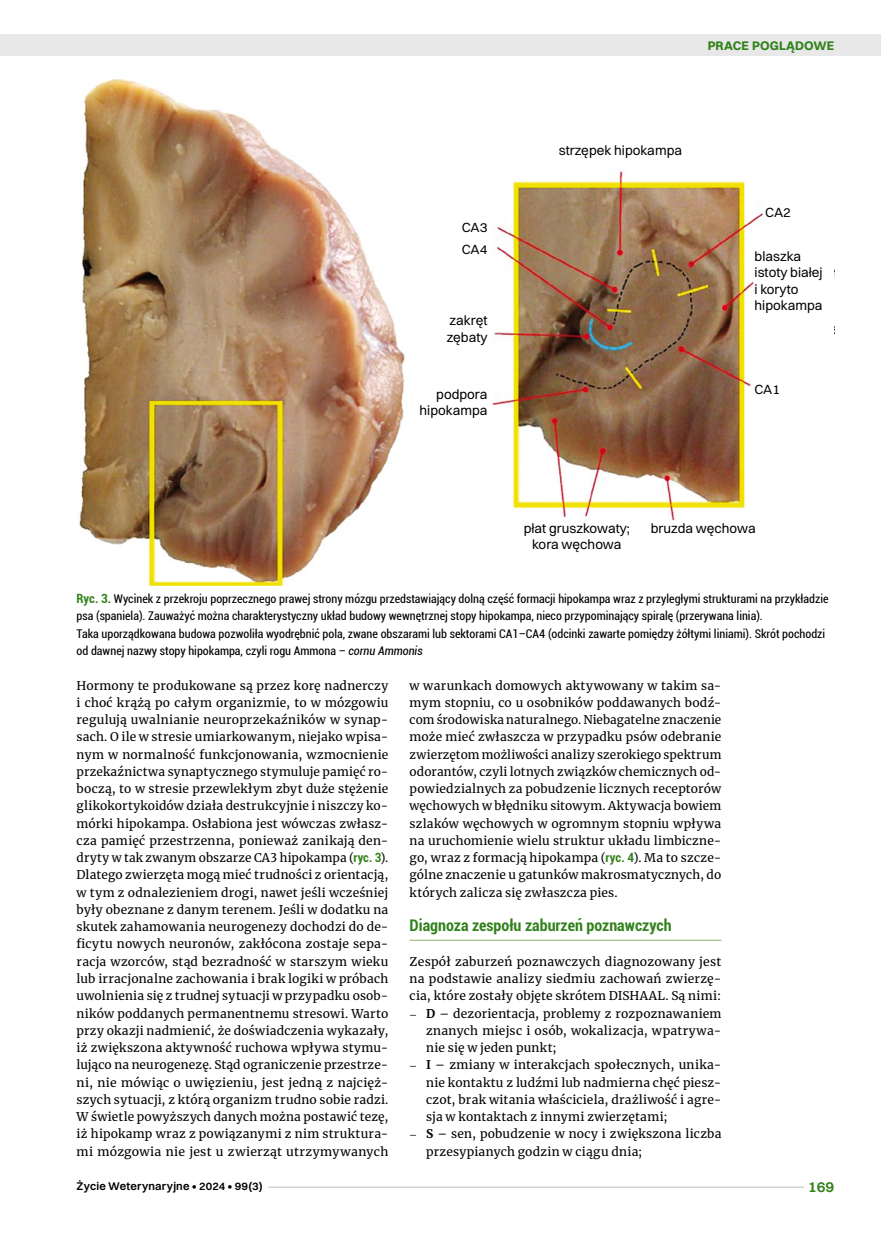
<style>
.page{position:relative;width:881px;height:1234px;background:#fff}
.page>*{position:absolute;margin:0;border:0;box-sizing:border-box;transform-origin:0 0}
.t1{font:700 condensed 16.05px "Roboto";color:#32821c}
.t2{font:600 15px "Switzer";color:#32821c}
.t3{font:13.5px/16.2px "Switzer";color:#000}
.t4{font:700 12.6px "Switzer";color:#32821c}
.t5{font:12px/17.2px "Merriweather";letter-spacing:.02em;color:#000;text-align:justify}
.t6{font:condensed 12px/17.2px "Roboto";color:#000}
.t7{font:600 11.25px "Switzer";letter-spacing:.015em;color:#000}
.s1{font-weight:700;font-size:12.75px;color:#32821c}
.s2{font-style:italic}
.s3{font-family:"Roboto";font-weight:700;font-stretch:condensed;font-size:12.75px;color:#32821c}
.s4{font-family:"Warnock Pro"}
.s5{font-weight:700}
</style>
<div class="page">
<hr style="left:409px;top:939px;width:312px;height:1px;background:#96ba7b">
<img style="left:79px;top:79px;width:684px;height:507px">
<div style="left:425px;top:369px;width:69px;height:30px;background:#fff"></div>
<div style="left:419px;top:378px;width:69px;height:31px;background:#fff"></div>
<div style="left:746px;top:260px;width:69px;height:20px;background:#fff"></div>
<div style="left:421px;top:405px;width:85px;height:32px;background:#fff"></div>
<div style="left:508px;top:523px;width:281px;height:44px;background:#fff"></div>
<div style="left:430px;top:207px;width:61px;height:155px;background:#fff"></div>
<div style="left:754px;top:248px;width:79px;height:169px;background:#fff"></div>
<div style="left:536px;top:136px;width:168px;height:30px;background:#fff"></div>
<div style="left:0;top:35px;width:880px;height:21px;background:#e8e8e8"></div>
<hr style="left:268px;top:1186px;width:565px;height:1px;background:#d2d1d1">
<div style="left:804px;top:1178px;width:29px;height:15px;background:#fff"></div>
<p class="t3" style="left:461px;top:219px;width:27px">CA3</p>
<p class="t3" style="left:461px;top:241px;width:27px">CA4</p>
<p class="t3" style="left:446px;top:312px;width:42px">zakręt zębaty</p>
<p class="t3" style="left:419px;top:385px;width:69px;text-align:right">podpora hipokampa</p>
<p class="t4" style="left:707px;top:37px;width:128px">PRACE POGLĄDOWE</p>
<p class="t3" style="left:558px;top:142px;width:125px">strzępek hipokampa</p>
<p class="t3" style="left:765px;top:204px;width:27px">CA2</p>
<p class="t3" style="left:754px;top:248px;width:69px">blaszka istoty białej i koryto hipokampa</p>
<p class="t3" style="left:754px;top:381px;width:27px">CA1</p>
<p class="t3" style="left:523px;top:520px;width:108px;text-align:center">płat gruszkowaty; kora węchowa</p>
<p class="t3" style="left:650px;top:520px;width:106px">bruzda węchowa</p>
<p class="t6" style="left:77px;top:589px;width:753px"><span class="s1">Ryc. 3.</span> Wycinek z przekroju poprzecznego prawej strony mózgu przedstawiający dolną część formacji hipokampa wraz z przyległymi strukturami na przykładzie psa (spaniela). Zauważyć można charakterystyczny układ budowy wewnętrznej stopy hipokampa, nieco przypominający spiralę (przerywana linia).<br>Taka uporządkowana budowa pozwoliła wyodrębnić pola, zwane obszarami lub sektorami CA1–CA4 (odcinki zawarte pomiędzy żółtymi liniami). Skrót pochodzi od dawnej nazwy stopy hipokampa, czyli rogu Ammona – <span class="s2">cornu Ammonis</span></p>
<p class="t5" style="left:77px;top:676px;width:313px">Hormony te produkowane są przez korę nadnerczy i choć krążą po całym organizmie, to w mózgowiu regulują uwalnianie neuroprzekaźników w synap&shy;sach. O ile w stresie umiarkowanym, niejako wpisa&shy;nym w normalność funkcjonowania, wzmocnienie przekaźnictwa synaptycznego stymuluje pamięć ro&shy;boczą, to w stresie przewlekłym zbyt duże stężenie glikokortykoidów działa destrukcyjnie i niszczy ko&shy;mórki hipokampa. Osłabiona jest wówczas zwłasz&shy;cza pamięć przestrzenna, ponieważ zanikają den&shy;dryty w tak zwanym obszarze CA3 hipokampa (<span class="s3">ryc. 3</span>).<br>Dlatego zwierzęta mogą mieć trudności z orientacją, w tym z odnalezieniem drogi, nawet jeśli wcześniej były obeznane z danym terenem. Jeśli w dodatku na skutek zahamowania neurogenezy dochodzi do de&shy;ficytu nowych neuronów, zakłócona zostaje sepa&shy;racja wzorców, stąd bezradność w starszym wieku lub irracjonalne zachowania i brak logiki w próbach uwolnienia się z trudnej sytuacji w przypadku osob&shy;ników poddanych permanentnemu stresowi. Warto przy okazji nadmienić, że doświadczenia wykazały, iż zwiększona aktywność ruchowa wpływa stymu&shy;lująco na neurogenezę. Stąd ograniczenie przestrze&shy;ni, nie mówiąc o uwięzieniu, jest jedną z najcięż&shy;szych sytuacji, z którą organizm trudno sobie radzi.<br>W świetle powyższych danych można postawić tezę, iż hipokamp wraz z powiązanymi z nim struktura&shy;mi mózgowia nie jest u zwierząt utrzymywanych</p>
<p class="t5" style="left:409px;top:676px;width:313px">w warunkach domowych aktywowany w takim sa&shy;mym stopniu, co u osobników poddawanych bodź&shy;com środowiska naturalnego. Niebagatelne znaczenie może mieć zwłaszcza w przypadku psów odebranie zwierzętom możliwości analizy szerokiego spektrum odorantów, czyli lotnych związków chemicznych od&shy;powiedzialnych za pobudzenie licznych receptorów węchowych w błędniku sitowym. Aktywacja bowiem szlaków węchowych w ogromnym stopniu wpływa na uruchomienie wielu struktur układu limbiczne&shy;go, wraz z formacją hipokampa (<span class="s3">ryc. 4</span>). Ma to szcze&shy;gólne znaczenie u gatunków makrosmatycznych, do których zalicza się zwłaszcza pies.</p>
<h1 class="t1" style="left:409px;top:914px;width:263px">Diagnoza zespołu zaburzeń poznawczych</h1>
<p class="t5" style="left:409px;top:952px;width:313px">Zespół zaburzeń poznawczych diagnozowany jest na podstawie analizy siedmiu zachowań zwierzę&shy;cia, które zostały objęte skrótem DISHAAL. Są nimi:</p>
<p class="t5" style="left:426px;top:1003px;width:296px;text-indent:-16px"><span class="s4">–</span> <span class="s5">D</span> – dezorientacja, problemy z rozpoznawaniem znanych miejsc i osób, wokalizacja, wpatrywa&shy;nie się w jeden punkt;</p>
<p class="t5" style="left:426px;top:1055px;width:296px;text-indent:-16px"><span class="s4">–</span> <span class="s5">I</span> – zmiany w interakcjach społecznych, unika&shy;nie kontaktu z ludźmi lub nadmierna chęć piesz&shy;czot, brak witania właściciela, drażliwość i agre&shy;sja w kontaktach z innymi zwierzętami;</p>
<p class="t5" style="left:426px;top:1124px;width:296px;text-indent:-16px"><span class="s4">–</span> <span class="s5">S</span> – sen, pobudzenie w nocy i zwiększona liczba przesypianych godzin w ciągu dnia;</p>
<p class="t7" style="left:77px;top:1179px;width:187px">Życie Weterynaryjne • 2024 • 99(3)</p>
<p class="t2" style="left:807px;top:1177px;width:27px">169</p>
</div>
